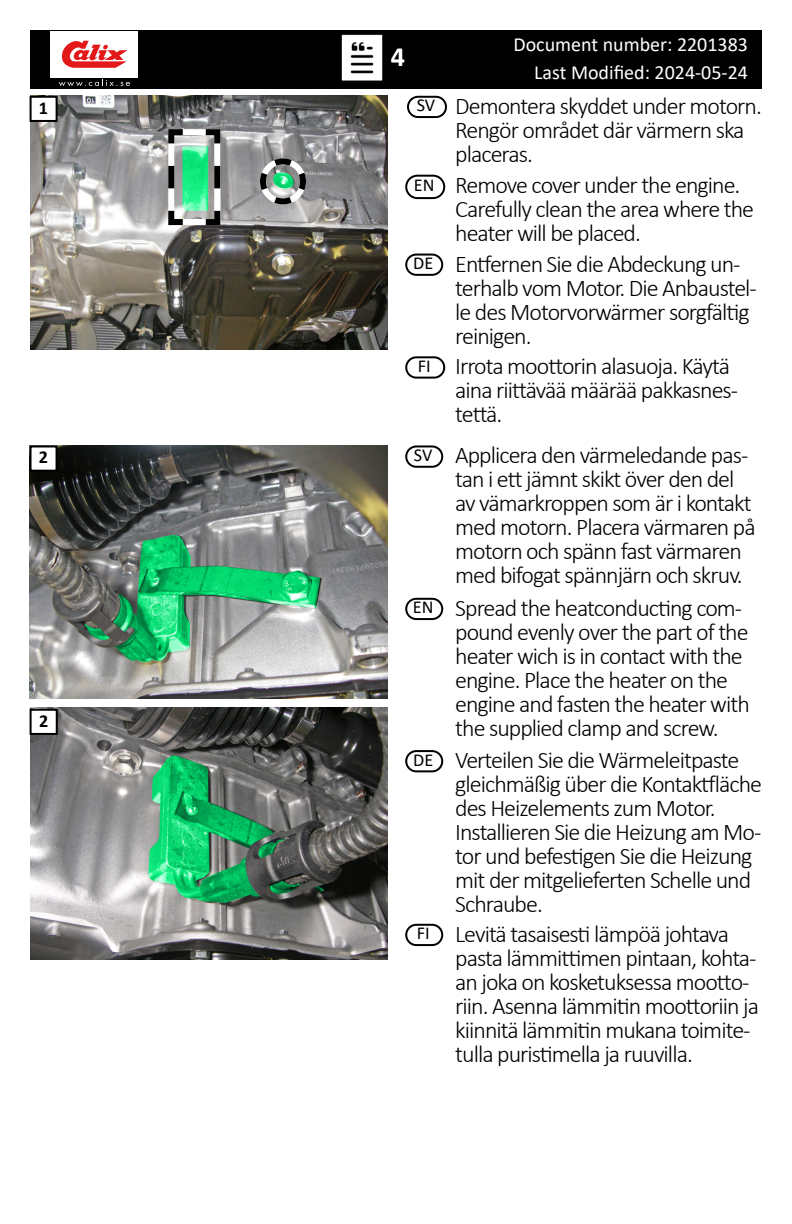
<style>
.page{position:relative;width:792px;height:1224px;background:#fff}
.page>*{position:absolute;margin:0;border:0;box-sizing:border-box;transform-origin:0 0}
.t1{font:700 28px "Calibri";color:#fff}
.t2{font:300 24px/24px "Calibri";letter-spacing:-.04em;color:#000}
.t3{font:20px/28px "Calibri";color:#fff;text-align:right}
.t4{font:18.2px "Calibri";color:#000}
.t5{font:700 18.2px "Calibri";color:#000}
</style>
<div class="page">
<div style="left:30px;top:30px;width:732px;height:58px;background:#000"></div>
<div style="left:51px;top:31px;width:87px;height:47px;background:#fff"></div>
<svg style="left:59px;top:79px;width:71px;height:7px"></svg>
<svg style="left:61px;top:41px;width:67px;height:27px"></svg>
<img style="left:341px;top:34px;width:42px;height:49px">
<img style="left:30px;top:96px;width:358px;height:253px">
<img style="left:30px;top:445px;width:358px;height:254px">
<img style="left:30px;top:708px;width:358px;height:252px">
<svg style="left:165px;top:126px;width:58px;height:102px;background:#7cb196"></svg>
<div style="left:31px;top:97px;width:26px;height:24px;background:#fff"></div>
<div style="left:30px;top:96px;width:28px;height:26px;border:2px solid #000"></div>
<div style="left:31px;top:446px;width:26px;height:25px;background:#fff"></div>
<div style="left:30px;top:445px;width:28px;height:27px;border:2px solid #000"></div>
<div style="left:31px;top:710px;width:26px;height:24px;background:#fff"></div>
<div style="left:30px;top:709px;width:28px;height:26px;border:2px solid #000"></div>
<div style="left:405px;top:445px;width:38px;height:23px;border:2px solid #000;border-radius:10px"></div>
<div style="left:405px;top:598px;width:38px;height:22px;border:2px solid #000;border-radius:10px"></div>
<div style="left:405px;top:750px;width:38px;height:22px;border:2px solid #000;border-radius:10px"></div>
<div style="left:405px;top:924px;width:38px;height:22px;border:2px solid #000;border-radius:10px"></div>
<svg style="left:257px;top:155px;width:52px;height:52px;background:#8a9b93"></svg>
<div style="left:407px;top:96px;width:40px;height:22px;border:2px solid #000;border-radius:10px"></div>
<div style="left:405px;top:175px;width:40px;height:24px;border:2px solid #000;border-radius:11px"></div>
<div style="left:405px;top:254px;width:38px;height:22px;border:2px solid #000;border-radius:10px"></div>
<div style="left:405px;top:356px;width:40px;height:23px;border:2px solid #000;border-radius:10px"></div>
<p class="t5" style="left:39px;top:95px;width:11px">1</p>
<p class="t5" style="left:39px;top:444px;width:11px">2</p>
<p class="t5" style="left:39px;top:708px;width:11px">2</p>
<p class="t1" style="left:391px;top:37px;width:16px">4</p>
<p class="t4" style="left:417px;top:93px;width:20px">SV</p>
<p class="t4" style="left:414px;top:173px;width:22px">EN</p>
<p class="t4" style="left:413px;top:251px;width:22px">DE</p>
<p class="t4" style="left:418px;top:353px;width:14px">FI</p>
<p class="t4" style="left:414px;top:442px;width:20px">SV</p>
<p class="t4" style="left:413px;top:595px;width:22px">EN</p>
<p class="t4" style="left:413px;top:747px;width:22px">DE</p>
<p class="t4" style="left:417px;top:921px;width:14px">FI</p>
<p class="t3" style="left:513px;top:30px;width:236px">Document number: 2201383<br>Last Modified: 2024-05-24</p>
<p class="t2" style="left:455px;top:94px;width:308px">Demontera skyddet under motorn.<br>Rengör området där värmern ska placeras.</p>
<p class="t2" style="left:455px;top:172px;width:300px">Remove cover under the engine.<br>Carefully clean the area where the heater will be placed.</p>
<p class="t2" style="left:455px;top:251px;width:303px">Entfernen Sie die Abdeckung un&shy;terhalb vom Motor. Die Anbaustel&shy;le des Motorvorwärmer sorgfältig reinigen.</p>
<p class="t2" style="left:455px;top:354px;width:285px">Irrota moottorin alasuoja. Käytä aina riittävää määrää pakkasnes&shy;tettä.</p>
<p class="t2" style="left:455px;top:443px;width:302px">Applicera den värmeledande pas&shy;tan i ett jämnt skikt över den del av vämarkroppen som är i kontakt med motorn. Placera värmaren på motorn och spänn fast värmaren med bifogat spännjärn och skruv.</p>
<p class="t2" style="left:455px;top:596px;width:296px">Spread the heatconducting com&shy;pound evenly over the part of the heater wich is in contact with the engine. Place the heater on the engine and fasten the heater with the supplied clamp and screw.</p>
<p class="t2" style="left:455px;top:748px;width:308px">Verteilen Sie die Wärmeleitpaste gleichmäßig über die Kontaktfläche des Heizelements zum Motor.<br>Installieren Sie die Heizung am Mo&shy;tor und befestigen Sie die Heizung mit der mitgelieferten Schelle und<br>Schraube.</p>
<p class="t2" style="left:455px;top:922px;width:305px">Levitä tasaisesti lämpöä johtava pasta lämmittimen pintaan, kohta&shy;an joka on kosketuksessa mootto&shy;riin. Asenna lämmitin moottoriin ja kiinnitä lämmitin mukana toimite&shy;tulla puristimella ja ruuvilla.</p>
</div>
